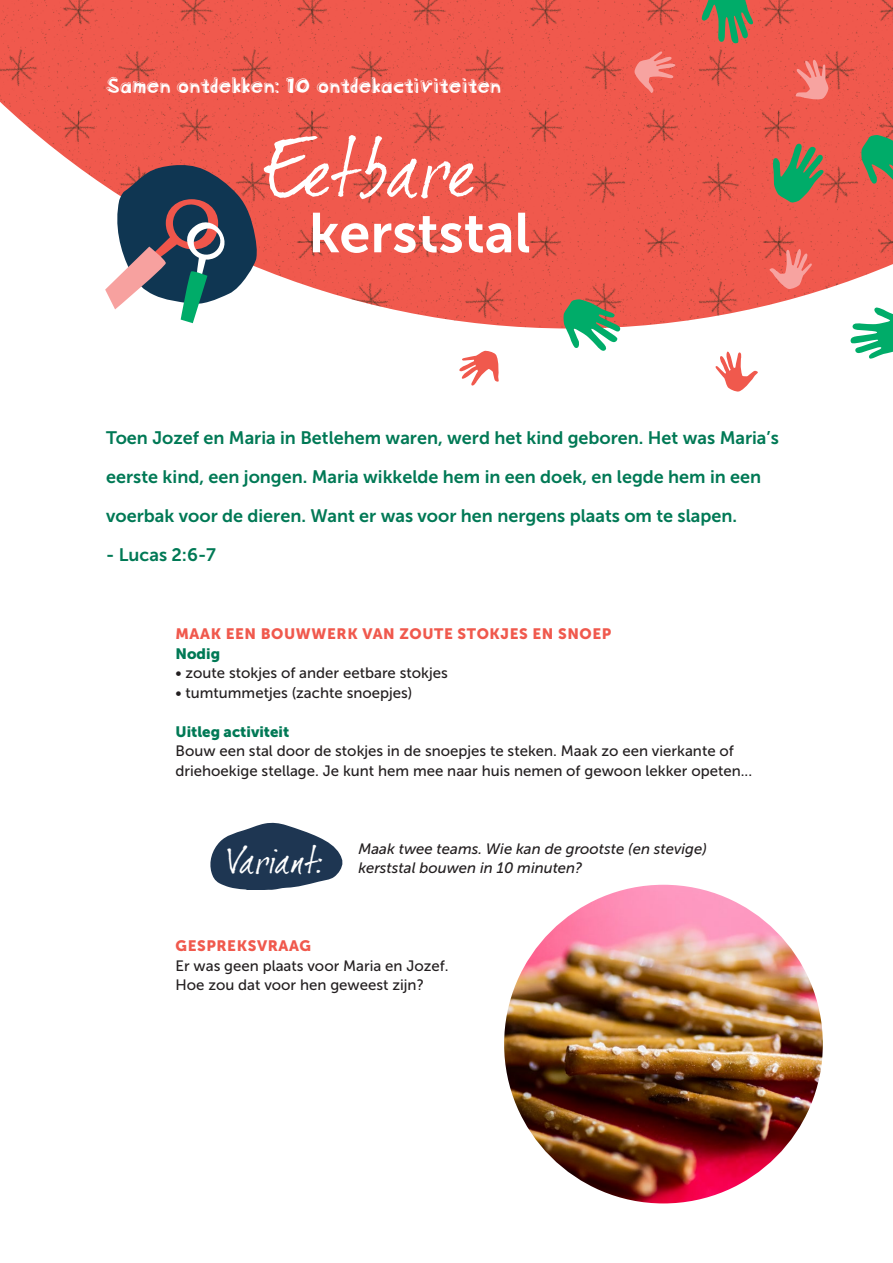
<style>
.page{position:relative;width:893px;height:1263px;background:#fff}
.page>*{position:absolute;margin:0;border:0;box-sizing:border-box;transform-origin:0 0}
.t1{font:81px "Dear Joe 2";letter-spacing:-.015em;color:#fff}
.t2{font:55.8px "Museo Sans 700";color:#fff}
.KZ_brood{font:37.5px "Dear Joe 2";color:#fff}
.t3{font:21px "Blockhead OT Black Face";color:#fff}
.Alineastijl_1{font:18px/39px "Museo Sans 700";color:#007955}
.KZ_brood-2{font:15px/19.5px "Museo Sans 500";color:#231f20}
.KZ_brood-3{font:italic 15px/19.5px "Museo Sans 500";color:#231f20}
.Tussenkop{font:15px "Museo Sans 900";letter-spacing:.04em;color:#f0594d}
.KZ_brood-4{font:15px "Museo Sans 900";color:#007955}
</style>
<div class="page">
<img style="left:0;top:0;width:893px;height:328px">
<svg style="left:773px;top:144px;width:52px;height:60px"></svg>
<svg style="left:563px;top:299px;width:57px;height:52px"></svg>
<svg style="left:850px;top:307px;width:43px;height:52px"></svg>
<svg style="left:861px;top:135px;width:32px;height:52px"></svg>
<svg style="left:701px;top:0;width:53px;height:44px"></svg>
<svg style="left:634px;top:51px;width:42px;height:43px"></svg>
<svg style="left:768px;top:248px;width:45px;height:41px"></svg>
<svg style="left:715px;top:351px;width:43px;height:41px"></svg>
<svg style="left:459px;top:350px;width:40px;height:36px"></svg>
<svg style="left:795px;top:59px;width:33px;height:41px"></svg>
<svg style="left:210px;top:822px;width:133px;height:68px"></svg>
<svg style="left:105px;top:164px;width:153px;height:159px"></svg>
<img style="left:504px;top:885px;width:319px;height:318px;border-radius:159px">
<p class="t3" style="left:106px;top:67px;width:396px">Samen ontdekken: 10 ontdekactiviteiten</p>
<p class="t1" style="left:265px;top:121px;width:210px">Eetbare</p>
<p class="t2" style="left:309px;top:202px;width:223px">kerststal</p>
<p class="Alineastijl_1" style="left:106px;top:418px;width:674px">Toen Jozef en Maria in Betlehem waren, werd het kind geboren. Het was Maria’s eerste kind, een jongen. Maria wikkelde hem in een doek, en legde hem in een voerbak voor de dieren. Want er was voor hen nergens plaats om te slapen.</p>
<p class="Alineastijl_1" style="left:106px;top:535px;width:111px">- Lucas 2:6-7</p>
<p class="Tussenkop" style="left:176px;top:625px;width:437px">MAAK EEN BOUWWERK VAN ZOUTE STOKJES EN SNOEP</p>
<p class="KZ_brood-4" style="left:176px;top:645px;width:46px">Nodig</p>
<p class="KZ_brood-2" style="left:176px;top:663px;width:274px">• zoute stokjes of ander eetbare stokjes</p>
<p class="KZ_brood-2" style="left:176px;top:683px;width:238px">• tumtummetjes (zachte snoepjes)</p>
<p class="KZ_brood-4" style="left:176px;top:723px;width:115px">Uitleg activiteit</p>
<p class="KZ_brood-2" style="left:176px;top:741px;width:578px">Bouw een stal door de stokjes in de snoepjes te steken. Maak zo een vierkante of driehoekige stellage. Je kunt hem mee naar huis nemen of gewoon lekker opeten...</p>
<p class="KZ_brood" style="left:227px;top:838px;width:99px">Variant:</p>
<p class="KZ_brood-3" style="left:358px;top:839px;width:350px">Maak twee teams. Wie kan de grootste (en stevige) kerststal bouwen in 10 minuten?</p>
<p class="Tussenkop" style="left:176px;top:937px;width:137px">GESPREKSVRAAG</p>
<p class="KZ_brood-2" style="left:176px;top:956px;width:275px">Er was geen plaats voor Maria en Jozef.<br>Hoe zou dat voor hen geweest zijn?</p>
</div>
